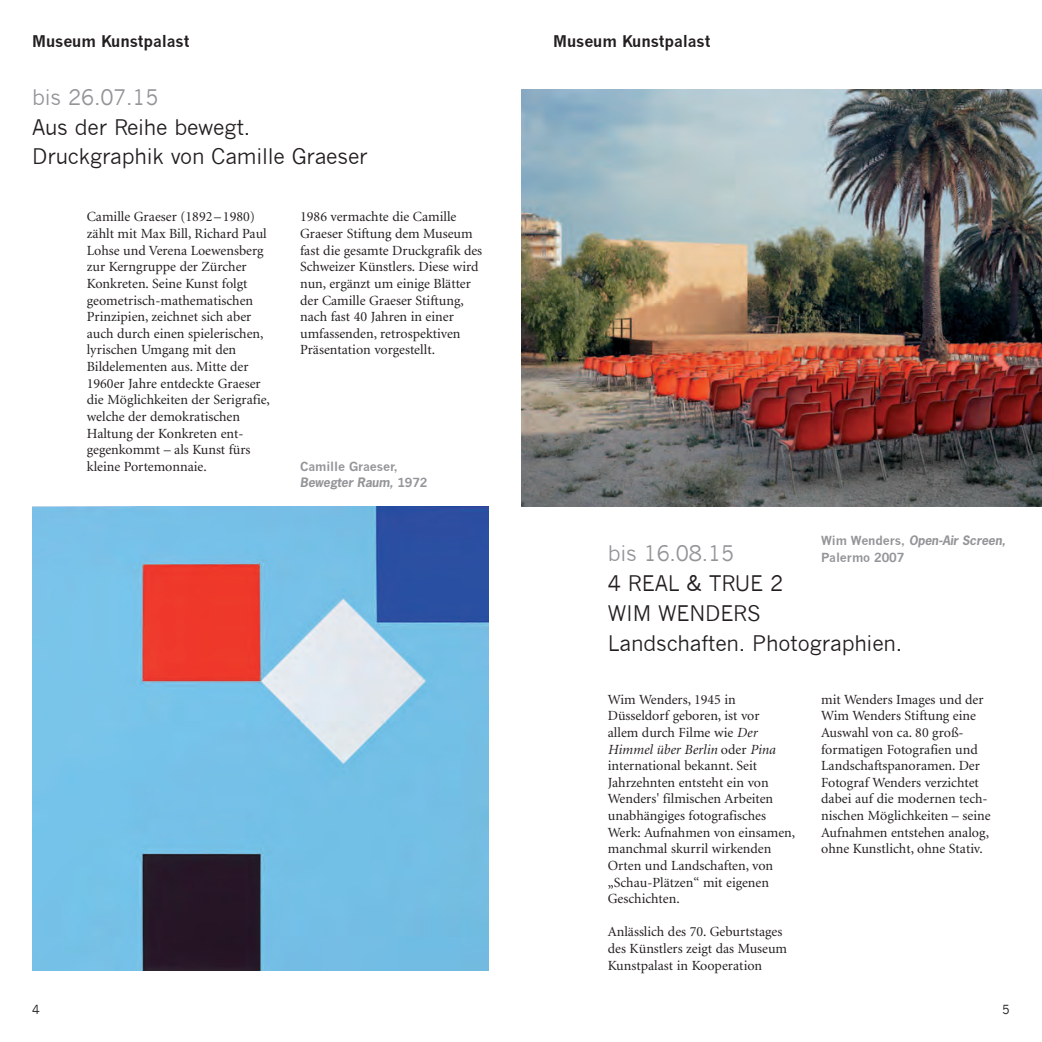
<style>
.page{position:relative;width:1042px;height:1042px;background:#fff}
.page>*{position:absolute;margin:0;border:0;box-sizing:border-box;transform-origin:0 0}
.t1{font:21px/29.8px "News Gothic";letter-spacing:-.01em;color:#231f20}
.t2{font:21px "News Gothic";letter-spacing:-.01em;color:#939598}
.t3{font:700 15.75px "News Gothic";letter-spacing:-.01em;color:#231f20}
.t4{font:14px/16.6px "Minion";color:#231f20}
.t5{font:700 12.25px/16.6px "News Gothic";letter-spacing:-.01em;color:#939598}
.t6{font:12.25px "News Gothic";color:#231f20}
.s1{font-style:italic}
</style>
<div class="page">
<img style="left:521px;top:89px;width:521px;height:417px">
<img style="left:32px;top:506px;width:457px;height:464px">
<p class="t3" style="left:32px;top:31px;width:159px">Museum Kunstpalast</p>
<p class="t3" style="left:553px;top:31px;width:159px">Museum Kunstpalast</p>
<p class="t2" style="left:32px;top:85px;width:128px">bis 26.07.15</p>
<p class="t1" style="left:32px;top:112px;width:337px">Aus der Reihe bewegt.<br>Druckgraphik von Camille Graeser</p>
<p class="t4" style="left:87px;top:209px;width:185px">Camille Graeser (1892 – 1980) zählt mit Max Bill, Richard Paul<br>Lohse und Verena Loewensberg zur Kerngruppe der Zürcher<br>Konkreten. Seine Kunst folgt geometrisch-mathematischen<br>Prinzipien, zeichnet sich aber auch durch einen spielerischen, lyrischen Umgang mit den<br>Bildelementen aus. Mitte der<br>1960er Jahre entdeckte Graeser die Möglichkeiten der Serigrafie, welche der demokratischen<br>Haltung der Konkreten ent&shy;gegenkommt – als Kunst fürs kleine Portemonnaie.</p>
<p class="t4" style="left:300px;top:209px;width:184px">1986 vermachte die Camille<br>Graeser Stiftung dem Museum fast die gesamte Druckgrafik des<br>Schweizer Künstlers. Diese wird nun, ergänzt um einige Blätter der Camille Graeser Stiftung, nach fast 40 Jahren in einer umfassenden, retrospektiven<br>Präsentation vorgestellt.</p>
<p class="t5" style="left:300px;top:458px;width:129px">Camille Graeser,<br><span class="s1">Bewegter Raum,</span> 1972</p>
<p class="t5" style="left:821px;top:532px;width:186px">Wim Wenders, <span class="s1">Open-Air Screen,<br></span>Palermo 2007</p>
<p class="t2" style="left:608px;top:541px;width:128px">bis 16.08.15</p>
<p class="t1" style="left:608px;top:569px;width:177px">4 REAL &amp; TRUE 2<br>WIM WENDERS</p>
<p class="t1" style="left:608px;top:628px;width:296px">Landschaften. Photographien.</p>
<p class="t4" style="left:608px;top:691px;width:189px">Wim Wenders, 1945 in<br>Düsseldorf geboren, ist vor<br>allem durch Filme wie <span class="s1">Der<br>Himmel über Berlin</span> oder <span class="s1">Pina </span>international bekannt. Seit<br>Jahrzehnten entsteht ein von<br>Wenders' filmischen Arbeiten unabhängiges fotografisches<br>Werk: Aufnahmen von einsamen, manchmal skurril wirkenden<br>Orten und Landschaften, von „Schau-Plätzen“ mit eigenen<br>Geschichten.</p>
<p class="t4" style="left:608px;top:924px;width:181px">Anlässlich des 70. Geburtstages des Künstlers zeigt das Museum<br>Kunstpalast in Kooperation</p>
<p class="t4" style="left:821px;top:691px;width:171px">mit Wenders Images und der<br>Wim Wenders Stiftung eine<br>Auswahl von ca. 80 groß&shy;formatigen Fotografien und<br>Landschaftspanoramen. Der<br>Fotograf Wenders verzichtet dabei auf die modernen tech&shy;nischen Möglichkeiten – seine<br>Aufnahmen entstehen analog, ohne Kunstlicht, ohne Stativ.</p>
<p class="t6" style="left:32px;top:1002px;width:9px">4</p>
<p class="t6" style="left:1002px;top:1002px;width:9px">5</p>
</div>
